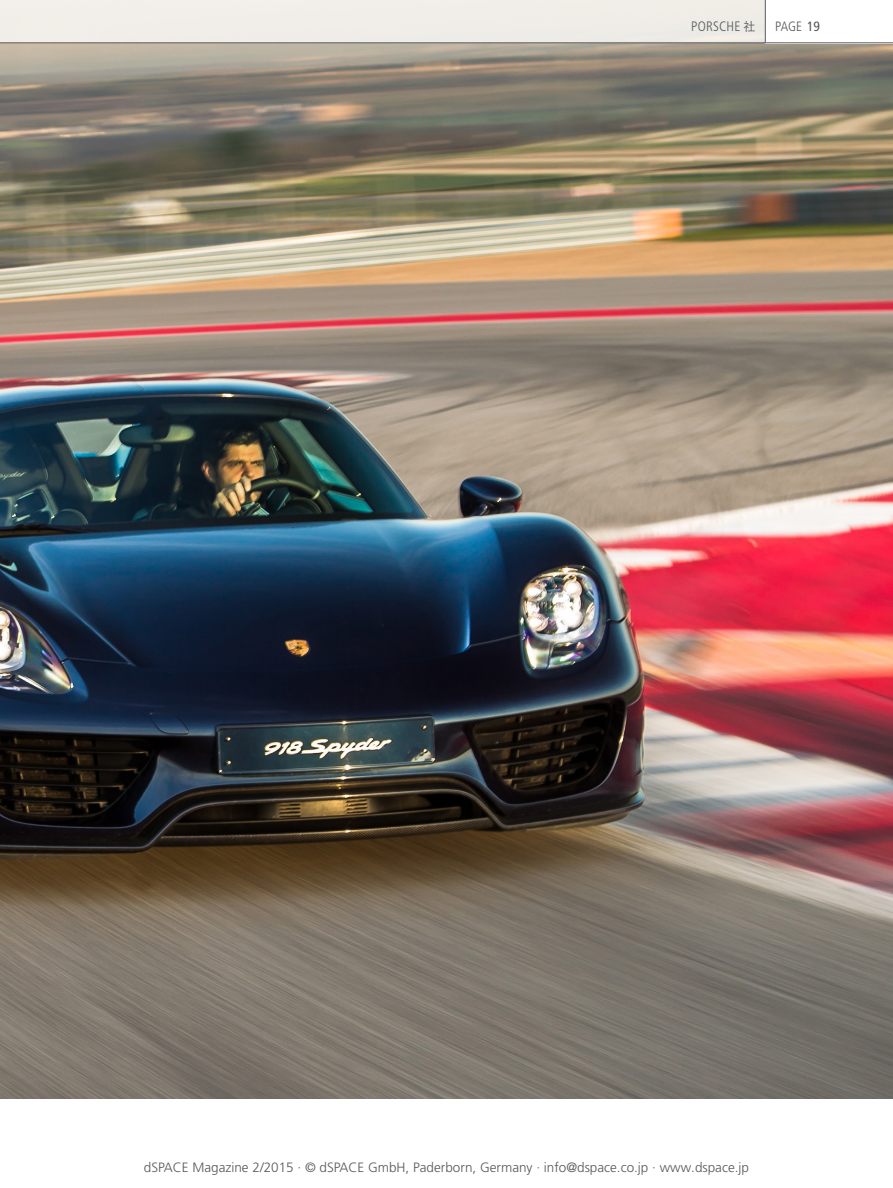
<style>
.page{position:relative;width:893px;height:1188px;background:#fff}
.page>*{position:absolute;margin:0;border:0;box-sizing:border-box;transform-origin:0 0}
.J_Heder_Right{font:300 condensed 13.65px "Frutiger LT Pro";letter-spacing:.015em;color:#57585a}
.t1{font:300 13.5px "Frutiger LT Pro";color:#57585a}
.t2{font:300 condensed 13.5px "Frutiger LT Pro";color:#57585a}
.s1{font-family:"Hira Kaku Pro W3";font-weight:400;font-stretch:normal;font-size:12px}
.s2{font-weight:400}
</style>
<div class="page">
<img style="left:0;top:44px;width:893px;height:1055px">
<div style="left:0;top:0;width:765px;height:43px;background:#f1eee9"></div>
<hr style="left:0;top:43px;width:893px;height:1px;background:#57585a">
<hr style="left:765px;top:0;width:1px;height:43px;background:#57585a">
<p class="J_Heder_Right" style="left:691px;top:18px;width:66px">PORSCHE <span class="s1">社</span></p>
<p class="t2" style="left:775px;top:19px;width:46px">PAGE <span class="s2">19</span></p>
<p class="t1" style="left:144px;top:1159px;width:607px">dSPACE Magazine 2/2015 · © dSPACE GmbH, Paderborn, Germany · info@dspace.co.jp · www.dspace.jp</p>
</div>
